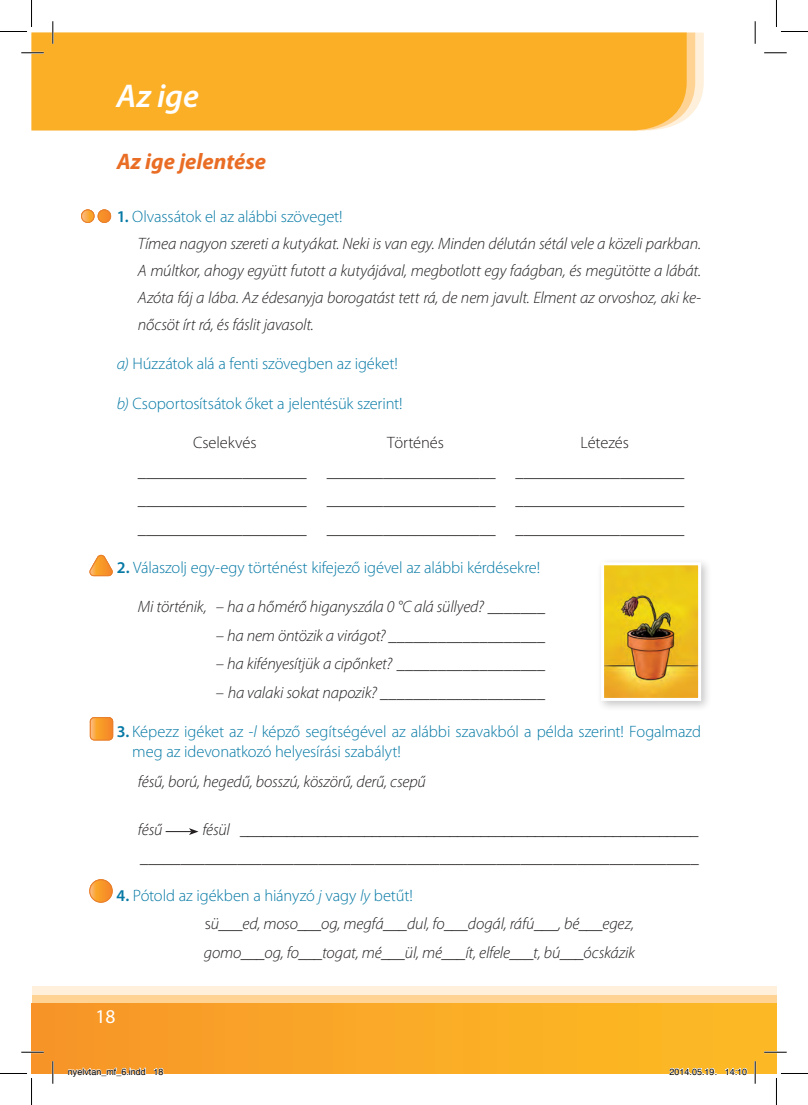
<style>
.page{position:relative;width:808px;height:1105px;background:#fff}
.page>*{position:absolute;margin:0;border:0;box-sizing:border-box;transform-origin:0 0}
.t1{font:italic 600 33px "Myriad Pro";color:#fff}
.t2{font:italic 700 22.5px "Myriad Pro";color:#e96d24}
.t3{font:19.5px "Myriad Pro";color:#fff}
.t4{font:italic 300 16.5px/27px "Myriad Pro";letter-spacing:-.01em;color:#231f20}
.t5{font:300 16.5px/19.8px "Myriad Pro";letter-spacing:-.005em;color:#0679a5}
.t6{font:300 16.5px/28.5px "Myriad Pro";letter-spacing:-.005em;color:#231f20}
.t7{font:9px "Helvetica";color:#000}
.s1{font-weight:600;font-style:normal;color:#0679a5}
.s2{font-style:normal;color:#0679a5}
.s3{font-style:italic}
.s4{font-weight:600}
.s5{font-style:normal}
.s6{color:#0679a5}
</style>
<div class="page">
<div style="left:32px;top:986px;width:744px;height:87px;background:#fef0da"></div>
<div style="left:32px;top:995px;width:744px;height:78px;background:#fed393"></div>
<div style="left:32px;top:1003px;width:744px;height:70px;background:linear-gradient(to right,#f79629,#fdbd24)"></div>
<div style="left:32px;top:33px;width:654px;height:97px;background:#fbaf27"></div>
<svg style="left:165px;top:828px;width:33px;height:7px"></svg>
<svg style="left:81px;top:209px;width:30px;height:14px"></svg>
<svg style="left:89px;top:554px;width:24px;height:22px"></svg>
<svg style="left:89px;top:717px;width:24px;height:23px"></svg>
<div style="left:90px;top:717px;width:23px;height:23px;border:1px solid #ea802c;border-radius:4px"></div>
<svg style="left:91px;top:879px;width:22px;height:15px"></svg>
<svg style="left:90px;top:880px;width:22px;height:22px"></svg>
<div style="left:89px;top:879px;width:23px;height:23px;border:1px solid #ea802c;border-radius:50%"></div>
<div style="left:595px;top:557px;width:116px;height:155px;background:#231f20;opacity:.25"></div>
<img style="left:604px;top:566px;width:92px;height:131px">
<div style="left:600px;top:562px;width:100px;height:139px;border:3px solid #fff"></div>
<hr style="left:21px;top:52px;width:23px;height:2px;background:#fff">
<hr style="left:21px;top:1051px;width:23px;height:2px;background:#fff">
<hr style="left:763px;top:1051px;width:23px;height:2px;background:#fff">
<hr style="left:52px;top:21px;width:2px;height:23px;background:#fff">
<hr style="left:52px;top:1061px;width:2px;height:22px;background:#fff">
<hr style="left:753px;top:1061px;width:2px;height:22px;background:#fff">
<svg style="left:21px;top:53px;width:23px;height:1px"></svg>
<svg style="left:764px;top:53px;width:22px;height:1px"></svg>
<svg style="left:21px;top:1052px;width:23px;height:1px"></svg>
<svg style="left:763px;top:1052px;width:23px;height:1px"></svg>
<svg style="left:53px;top:21px;width:1px;height:23px"></svg>
<svg style="left:53px;top:1061px;width:1px;height:22px"></svg>
<svg style="left:754px;top:21px;width:1px;height:23px"></svg>
<svg style="left:754px;top:1061px;width:1px;height:22px"></svg>
<svg style="left:0;top:0;width:32px;height:32px"></svg>
<svg style="left:0;top:1073px;width:32px;height:32px"></svg>
<svg style="left:776px;top:0;width:31px;height:32px"></svg>
<svg style="left:775px;top:1073px;width:32px;height:32px"></svg>
<svg style="left:68px;top:1067px;width:78px;height:7px"></svg>
<svg style="left:154px;top:1067px;width:10px;height:7px"></svg>
<svg style="left:668px;top:1067px;width:48px;height:7px"></svg>
<svg style="left:724px;top:1067px;width:23px;height:7px"></svg>
<h1 class="t1" style="left:116px;top:75px;width:84px">Az ige</h1>
<h2 class="t2" style="left:117px;top:147px;width:151px">Az ige jelentése</h2>
<p class="t4" style="left:138px;top:203px;width:564px;text-indent:-21px"><span class="s1">1.</span> <span class="s2">Olvassátok el az alábbi szöveget!<br></span>Tímea nagyon szereti a kutyákat. Neki is van egy. Minden délután sétál vele a közeli parkban.<br>A múltkor, ahogy együtt futott a kutyájával, megbotlott egy faágban, és megütötte a lábát.<br>Azóta fáj a lába. Az édesanyja borogatást tett rá, de nem javult. Elment az orvoshoz, aki ke&shy;nőcsöt írt rá, és fáslit javasolt.</p>
<p class="t5" style="left:117px;top:354px;width:282px"><span class="s3">a)</span> Húzzátok alá a fenti szövegben az igéket!</p>
<p class="t5" style="left:117px;top:393px;width:287px"><span class="s3">b)</span> Csoportosítsátok őket a jelentésük szerint!</p>
<p class="t6" style="left:193px;top:428px;width:65px">Cselekvés</p>
<p class="t6" style="left:387px;top:428px;width:58px">Történés</p>
<p class="t6" style="left:138px;top:428px;width:547px;text-indent:442px">Létezés _____________________ _____________________ _____________________ _____________________ _____________________ _____________________ _____________________ _____________________ _____________________</p>
<p class="t5" style="left:117px;top:558px;width:425px"><span class="s4">2.</span> Válaszolj egy-egy történést kifejező igével az alábbi kérdésekre!</p>
<p class="t4" style="left:138px;top:593px;width:409px">Mi történik, – ha a hőmérő higanyszála 0 °C alá süllyed? _______</p>
<p class="t4" style="left:216px;top:621px;width:331px">– ha nem öntözik a virágot? ___________________</p>
<p class="t4" style="left:216px;top:650px;width:331px">– ha kifényesítjük a cipőnket? __________________</p>
<p class="t4" style="left:216px;top:678px;width:331px"><span class="s5">–</span> ha valaki sokat napozik? ____________________</p>
<p class="t5" style="left:132px;top:722px;width:570px;text-indent:-16px"><span class="s4">3.</span> Képezz igéket az <span class="s3">-l</span> képző segítségével az alábbi szavakból a példa szerint! Fogalmazd meg az idevonatkozó helyesírási szabályt!</p>
<p class="t4" style="left:138px;top:768px;width:289px">fésű, ború, hegedű, bosszú, köszörű, derű, csepű</p>
<p class="t4" style="left:138px;top:816px;width:26px">fésű</p>
<p class="t4" style="left:141px;top:815px;width:560px;line-height:27.8px;text-align:right">fésül ___________________________________________________________ _____________________________________________________________________</p>
<p class="t4" style="left:204px;top:881px;width:432px;line-height:28.5px;text-indent:-87px"><span class="s1">4.</span> <span class="s2">Pótold az igékben a hiányzó</span> <span class="s6">j</span> <span class="s2">vagy</span> <span class="s6">ly</span> <span class="s2">betűt!<br></span><span class="s5">s</span>ü___ed, moso___og, megfá___dul, fo___dogál, ráfú___, bé___egez, gomo___og, fo___togat, mé___ül, mé___ít, elfele___t, bú___ócskázik</p>
<p class="t3" style="left:95px;top:1005px;width:22px">18</p>
<p class="t7" style="left:68px;top:1064px;width:97px">nyelvtan_mf_6.indd 18</p>
<p class="t7" style="left:669px;top:1064px;width:79px">2014.05.19. 14:10</p>
</div>
